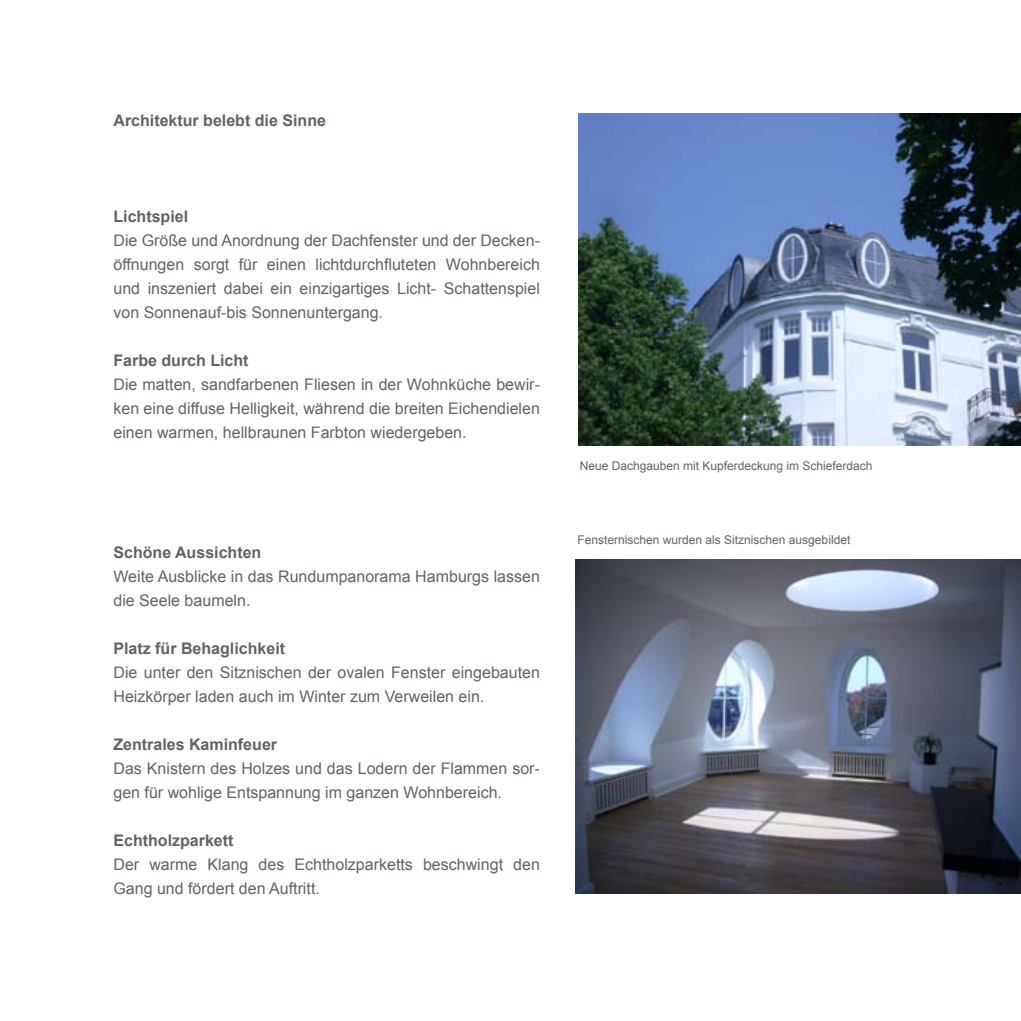
<style>
.page{position:relative;width:1021px;height:1021px;background:#fff}
.page>*{position:absolute;margin:0;border:0;box-sizing:border-box;transform-origin:0 0}
.t1{font:16px/24px "Arial";color:#6a605d}
.t2{font:700 16px "Arial";color:#6a605d}
.t3{font:12px "Arial";color:#6a605d}
</style>
<div class="page">
<img style="left:575px;top:559px;width:445px;height:334px">
<img style="left:578px;top:113px;width:442px;height:332px">
<p class="t2" style="left:113px;top:110px;width:214px">Architektur belebt die Sinne</p>
<p class="t2" style="left:113px;top:206px;width:76px">Lichtspiel</p>
<p class="t1" style="left:113px;top:229px;width:428px;text-align:justify">Die Größe und Anordnung der Dachfenster und der Decken&shy;öffnungen sorgt für einen lichtdurchfluteten Wohnbereich und inszeniert dabei ein einzigartiges Licht- Schattenspiel von Sonnenauf-bis Sonnenuntergang.</p>
<p class="t2" style="left:113px;top:350px;width:137px">Farbe durch Licht</p>
<p class="t1" style="left:113px;top:373px;width:428px;text-align:justify">Die matten, sandfarbenen Fliesen in der Wohnküche bewir&shy;ken eine diffuse Helligkeit, während die breiten Eichendielen einen warmen, hellbraunen Farbton wiedergeben.</p>
<p class="t2" style="left:113px;top:542px;width:149px">Schöne Aussichten</p>
<p class="t1" style="left:113px;top:565px;width:428px">Weite Ausblicke in das Rundumpanorama Hamburgs lassen die Seele baumeln.</p>
<p class="t2" style="left:113px;top:638px;width:173px">Platz für Behaglichkeit</p>
<p class="t1" style="left:113px;top:661px;width:428px">Die unter den Sitznischen der ovalen Fenster eingebauten<br>Heizkörper laden auch im Winter zum Verweilen ein.</p>
<p class="t2" style="left:113px;top:734px;width:165px">Zentrales Kaminfeuer</p>
<p class="t1" style="left:113px;top:757px;width:428px">Das Knistern des Holzes und das Lodern der Flammen sor&shy;gen für wohlige Entspannung im ganzen Wohnbereich.</p>
<p class="t2" style="left:113px;top:830px;width:122px">Echtholzparkett</p>
<p class="t1" style="left:113px;top:853px;width:428px">Der warme Klang des Echtholzparketts beschwingt den<br>Gang und fördert den Auftritt.</p>
<p class="t3" style="left:579px;top:458px;width:294px">Neue Dachgauben mit Kupferdeckung im Schieferdach</p>
<p class="t3" style="left:577px;top:532px;width:274px">Fensternischen wurden als Sitznischen ausgebildet</p>
</div>
